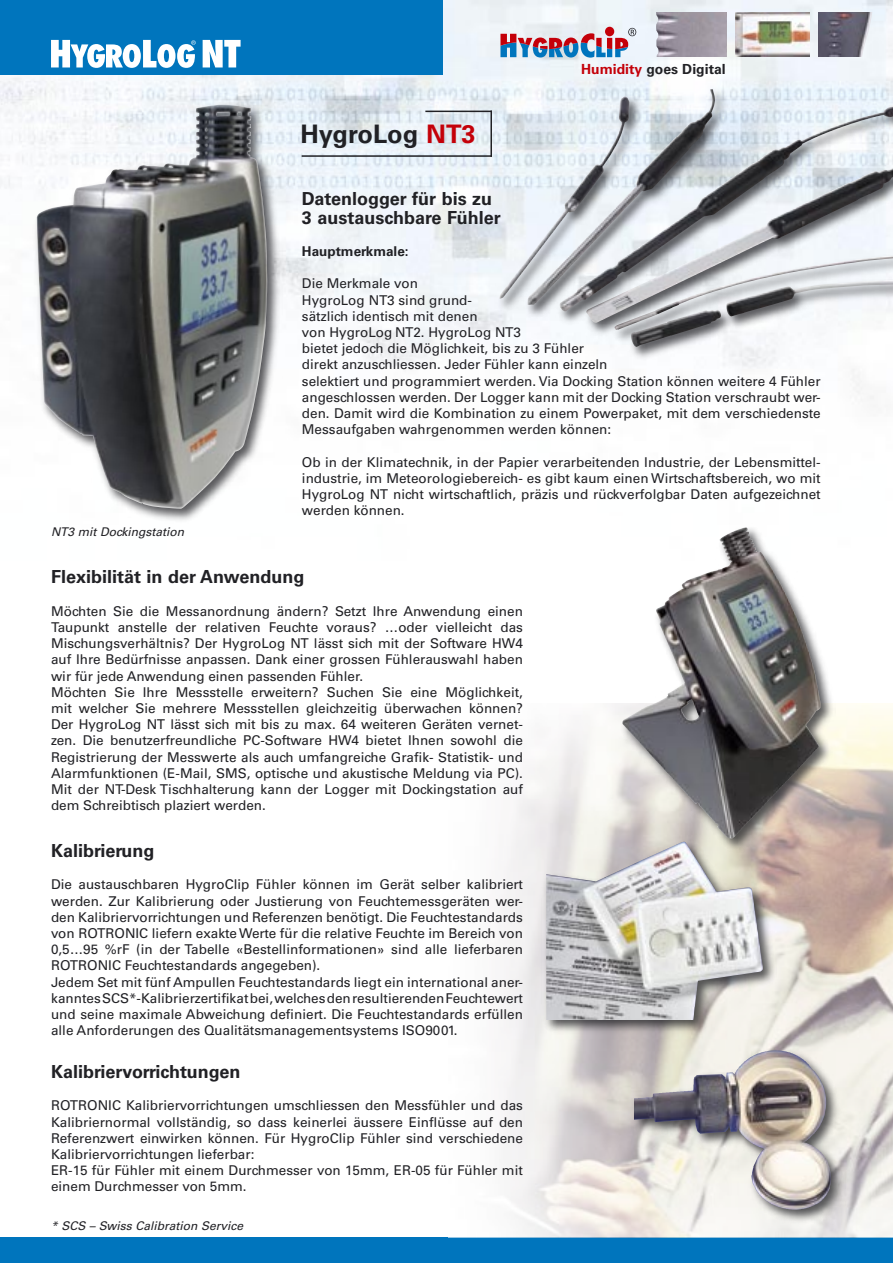
<style>
.page{position:relative;width:893px;height:1263px;background:#fff}
.page>*{position:absolute;margin:0;border:0;box-sizing:border-box;transform-origin:0 0}
.t1{font:700 25.5px "Univers";color:#212125}
.t2{font:700 18px/18.8px "Univers";color:#212125}
.t3{font:700 13.95px "Univers";color:#212125}
.t4{font:13.5px/16.2px "Univers";color:#212125}
.t5{font:700 13.5px "Univers";color:#212125}
.t6{font:italic 12px "Univers";color:#212125}
.s1{color:#c40009}
</style>
<div class="page">
<img style="left:0;top:0;width:893px;height:399px">
<div style="left:0;top:1237px;width:893px;height:26px;background:#0075bd"></div>
<img style="left:736px;top:13px;width:73px;height:43px">
<img style="left:656px;top:13px;width:70px;height:44px">
<svg style="left:500px;top:28px;width:136px;height:30px;background:#ada1b5"></svg>
<img style="left:819px;top:13px;width:55px;height:43px">
<div style="left:0;top:0;width:443px;height:75px;background:#0075bd"></div>
<svg style="left:51px;top:40px;width:145px;height:28px"></svg>
<svg style="left:203px;top:40px;width:38px;height:27px"></svg>
<img style="left:501px;top:704px;width:392px;height:533px">
<div style="left:495px;top:86px;width:398px;height:275px;background:#212125;opacity:.75"></div>
<img style="left:499px;top:89px;width:394px;height:216px">
<div style="left:32px;top:100px;width:250px;height:423px;background:#212125;opacity:.75"></div>
<img style="left:37px;top:105px;width:230px;height:404px">
<div style="left:630px;top:1045px;width:216px;height:180px;background:#212125;opacity:.75"></div>
<img style="left:635px;top:1073px;width:125px;height:74px">
<div style="left:542px;top:838px;width:235px;height:196px;background:#212125;opacity:.75"></div>
<img style="left:546px;top:842px;width:217px;height:178px">
<div style="left:618px;top:523px;width:217px;height:329px;background:#212125;opacity:.75"></div>
<img style="left:621px;top:527px;width:200px;height:311px">
<hr style="left:425px;top:111px;width:67px;height:1px;background:#212125">
<hr style="left:302px;top:155px;width:190px;height:2px;background:#212125">
<hr style="left:490px;top:111px;width:2px;height:46px;background:#212125">
<h1 class="t1" style="left:301px;top:119px;width:177px">HygroLog <span class="s1">NT3</span></h1>
<p class="t3" style="left:581px;top:61px;width:146px"><span class="s1">Humidity</span> goes Digital</p>
<p class="t6" style="left:51px;top:525px;width:135px">NT3 mit Dockingstation</p>
<h2 class="t2" style="left:302px;top:189px;width:200px">Datenlogger für bis zu<br>3 austauschbare Fühler</h2>
<p class="t5" style="left:302px;top:243px;width:108px">Hauptmerkmale:</p>
<p class="t4" style="left:302px;top:276px;width:520px">Die Merkmale von<br>HygroLog NT3 sind grund-<br>sätzlich identisch mit denen<br>von HygroLog NT2. HygroLog NT3<br>bietet jedoch die Möglichkeit, bis zu 3 Fühler<br>direkt anzuschliessen. Jeder Fühler kann einzeln<br>selektiert und programmiert werden. Via Docking Station können weitere 4 Fühler angeschlossen werden. Der Logger kann mit der Docking Station verschraubt wer&shy;den. Damit wird die Kombination zu einem Powerpaket, mit dem verschiedenste Messaufgaben wahrgenommen werden können:</p>
<p class="t4" style="left:302px;top:454px;width:520px;text-align:justify">Ob in der Klimatechnik, in der Papier verarbeitenden Industrie, der Lebensmittel&shy;industrie, im Meteorologiebereich- es gibt kaum einen Wirtschaftsbereich, wo mit HygroLog NT nicht wirtschaftlich, präzis und rückverfolgbar Daten aufgezeichnet werden können.</p>
<h2 class="t2" style="left:51px;top:568px;width:255px">Flexibilität in der Anwendung</h2>
<p class="t4" style="left:51px;top:603px;width:473px">Möchten Sie die Messanordnung ändern? Setzt Ihre Anwendung einen Taupunkt anstelle der relativen Feuchte voraus? …oder vielleicht das Mischungsverhältnis? Der HygroLog NT lässt sich mit der Software HW4 auf Ihre Bedürfnisse anpassen. Dank einer grossen Fühlerauswahl haben wir für jede Anwendung einen passenden Fühler.<br>Möchten Sie Ihre Messstelle erweitern? Suchen Sie eine Möglichkeit, mit welcher Sie mehrere Messstellen gleichzeitig überwachen können?<br>Der HygroLog NT lässt sich mit bis zu max. 64 weiteren Geräten vernet&shy;zen. Die benutzerfreundliche PC-Software HW4 bietet Ihnen sowohl die Registrierung der Messwerte als auch umfangreiche Grafik- Statistik- und Alarmfunktionen (E-Mail, SMS, optische und akustische Meldung via PC).<br>Mit der NT-Desk Tischhalterung kann der Logger mit Dockingstation auf dem Schreibtisch plaziert werden.</p>
<h2 class="t2" style="left:51px;top:841px;width:105px">Kalibrierung</h2>
<p class="t4" style="left:51px;top:876px;width:474px">Die austauschbaren HygroClip Fühler können im Gerät selber kalibriert werden. Zur Kalibrierung oder Justierung von Feuchtemessgeräten wer&shy;den Kalibriervorrichtungen und Referenzen benötigt. Die Feuchtestandards von ROTRONIC liefern exakte Werte für die relative Feuchte im Bereich von 0,5…95 %rF (in der Tabelle «Bestellinformationen» sind alle lieferbaren ROTRONIC Feuchtestandards angegeben).<br>Jedem Set mit fünf Ampullen Feuchtestandards liegt ein international aner&shy;kanntes SCS*-Kalibrierzertifikat bei, welches den resultierenden Feuchtewert und seine maximale Abweichung definiert. Die Feuchtestandards erfüllen alle Anforderungen des Qualitätsmanagementsystems ISO9001.</p>
<h2 class="t2" style="left:51px;top:1062px;width:191px">Kalibriervorrichtungen</h2>
<p class="t4" style="left:51px;top:1098px;width:473px">ROTRONIC Kalibriervorrichtungen umschliessen den Messfühler und das Kalibriernormal vollständig, so dass keinerlei äussere Einflüsse auf den Referenzwert einwirken können. Für HygroClip Fühler sind verschiedene Kalibriervorrichtungen lieferbar:<br>ER-15 für Fühler mit einem Durchmesser von 15mm, ER-05 für Fühler mit einem Durchmesser von 5mm.</p>
<p class="t6" style="left:51px;top:1219px;width:194px">* SCS – Swiss Calibration Service</p>
</div>
